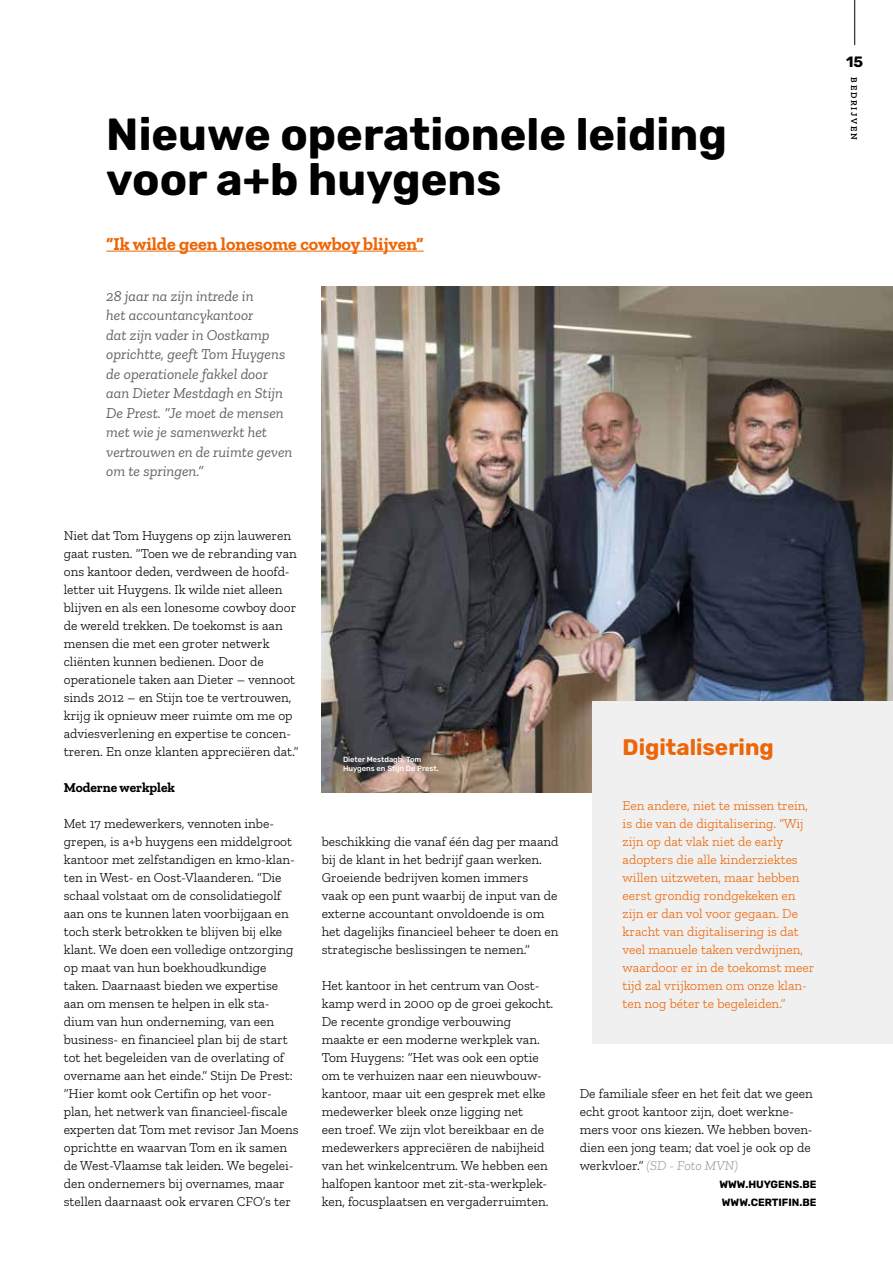
<style>
.page{position:relative;width:893px;height:1263px;background:#fff}
.page>*{position:absolute;margin:0;border:0;box-sizing:border-box;transform-origin:0 0}
.t1{font:700 45px/45px "Rubik";color:#000}
.t2{font:700 22.5px "Rubik";color:#ec6608}
.t3{font:700 18px "Zilla Slab";color:#ec6608}
.t4{font:italic 15px/19.5px "Zilla Slab";color:#646363}
.t5{font:700 15px "Rubik";color:#000}
.t6{font:300 13.5px/18px "Zilla Slab";color:#000}
.t7{font:300 13.5px/18px "Zilla Slab";color:#ec6608}
.t8{font:700 13.5px "Zilla Slab";color:#000}
.t9{font:700 10.5px/18px "Rubik";color:#000}
.t10{font:600 9px "Zilla Slab";letter-spacing:.2em;color:#000}
.t11{font:500 7.5px/9px "Rubik";color:#fff}
.s1{font-style:italic;color:#9d9d9c}
</style>
<div class="page">
<hr style="left:854px;top:0;width:1px;height:45px;background:#000">
<img style="left:322px;top:286px;width:571px;height:506px">
<hr style="left:106px;top:251px;width:318px;height:1px;background:#ec6608">
<div style="left:593px;top:701px;width:300px;height:343px;background:#f0f0f0"></div>
<h1 class="t1" style="left:106px;top:113px;width:622px">Nieuwe operationele leiding voor a+b huygens</h1>
<h3 class="t3" style="left:106px;top:233px;width:319px">“Ik wilde geen lonesome cowboy blijven”</h3>
<p class="t4" style="left:106px;top:286px;width:188px">28 jaar na zijn intrede in<br>het accountancykantoor<br>dat zijn vader in Oostkamp oprichtte, geeft Tom Huygens de operationele fakkel door aan Dieter Mestdagh en Stijn<br>De Prest. “Je moet de mensen met wie je samenwerkt het vertrouwen en de ruimte geven om te springen.”</p>
<p class="t6" style="left:64px;top:527px;width:236px">Niet dat Tom Huygens op zijn lauweren gaat rusten. “Toen we de rebranding van ons kantoor deden, verdween de hoofd&shy;letter uit Huygens. Ik wilde niet alleen blijven en als een lonesome cowboy door de wereld trekken. De toekomst is aan mensen die met een groter netwerk cliënten kunnen bedienen. Door de operationele taken aan Dieter – vennoot sinds 2012 – en Stijn toe te vertrouwen, krijg ik opnieuw meer ruimte om me op adviesverlening en expertise te concen&shy;treren. En onze klanten appreciëren dat.”</p>
<p class="t8" style="left:64px;top:780px;width:113px">Moderne werkplek</p>
<p class="t6" style="left:64px;top:815px;width:236px">Met 17 medewerkers, vennoten inbe&shy;grepen, is a+b huygens een middelgroot kantoor met zelfstandigen en kmo-klan&shy;ten in West- en Oost-Vlaanderen. “Die schaal volstaat om de consolidatiegolf aan ons te kunnen laten voorbijgaan en toch sterk betrokken te blijven bij elke klant. We doen een volledige ontzorging op maat van hun boekhoudkundige taken. Daarnaast bieden we expertise aan om mensen te helpen in elk sta&shy;dium van hun onderneming, van een business- en financieel plan bij de start tot het begeleiden van de overlating of overname aan het einde.” Stijn De Prest: “Hier komt ook Certifin op het voor&shy;plan, het netwerk van financieel-fiscale experten dat Tom met revisor Jan Moens oprichtte en waarvan Tom en ik samen de West-Vlaamse tak leiden. We begelei&shy;den ondernemers bij overnames, maar stellen daarnaast ook ervaren CFO’s ter</p>
<p class="t11" style="left:343px;top:755px;width:97px">Dieter Mestdagh, Tom<br>Huygens en Stijn De Prest.</p>
<p class="t6" style="left:322px;top:832px;width:238px">beschikking die vanaf één dag per maand bij de klant in het bedrijf gaan werken.<br>Groeiende bedrijven komen immers<br>vaak op een punt waarbij de input van de externe accountant onvoldoende is om het dagelijks financieel beheer te doen en strategische beslissingen te nemen.”</p>
<p class="t6" style="left:322px;top:976px;width:233px">Het kantoor in het centrum van Oost&shy;kamp werd in 2000 op de groei gekocht.<br>De recente grondige verbouwing maakte er een moderne werkplek van.<br>Tom Huygens: “Het was ook een optie om te verhuizen naar een nieuwbouw&shy;kantoor, maar uit een gesprek met elke medewerker bleek onze ligging net<br>een troef. We zijn vlot bereikbaar en de medewerkers appreciëren de nabijheid van het winkelcentrum. We hebben een halfopen kantoor met zit-sta-werkplek&shy;ken, focusplaatsen en vergaderruimten.</p>
<h2 class="t2" style="left:623px;top:734px;width:153px">Digitalisering</h2>
<p class="t7" style="left:623px;top:797px;width:193px">Een andere, niet te missen trein, is die van de digitalisering. “Wij zijn op dat vlak niet de early adopters die alle kinderziektes willen uitzweten, maar hebben eerst grondig rondgekeken en zijn er dan vol voor gegaan. De kracht van digitalisering is dat veel manuele taken verdwijnen, waardoor er in de toekomst meer tijd zal vrijkomen om onze klan&shy;ten nog béter te begeleiden.”</p>
<p class="t6" style="left:580px;top:1084px;width:235px">De familiale sfeer en het feit dat we geen echt groot kantoor zijn, doet werkne&shy;mers voor ons kiezen. We hebben boven&shy;dien een jong team; dat voel je ook op de werkvloer.” <span class="s1">(SD - Foto MVN)</span></p>
<p class="t9" style="left:719px;top:1176px;width:98px">WWW.HUYGENS.BE<br>WWW.CERTIFIN.BE</p>
<p class="t5" style="left:846px;top:53px;width:19px">15</p>
<p class="t10" style="left:859px;top:77px;width:64px;rotate:90deg">BEDRIJVEN</p>
</div>
